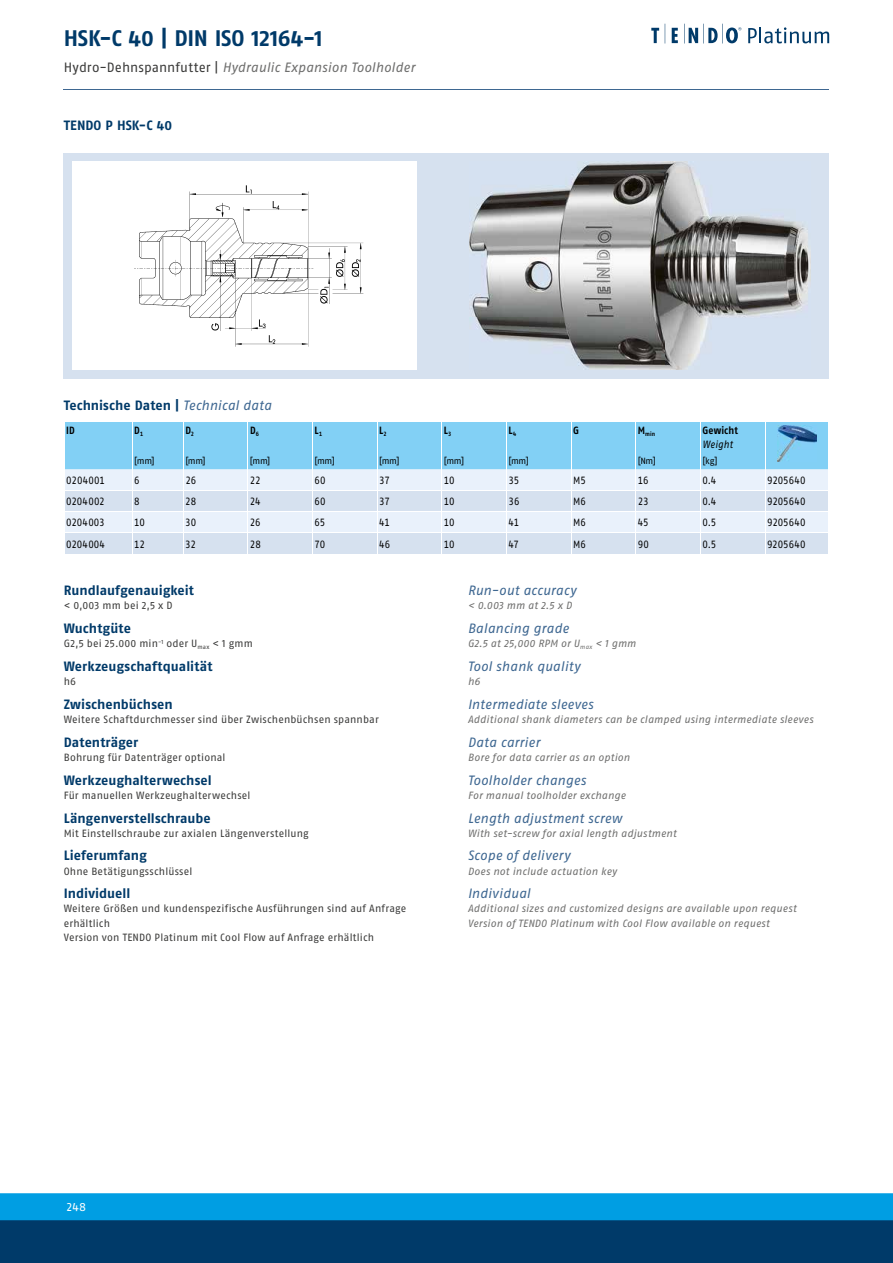
<style>
.page{position:relative;width:893px;height:1263px;background:#fff}
.page>*{position:absolute;margin:0;border:0;box-sizing:border-box;transform-origin:0 0}
.t1{font:700 22.5px "SCHUNK Fago Pro";letter-spacing:-.01em;color:#003a69}
.t2{font:700 13.5px "SCHUNK Fago Pro";letter-spacing:.005em;color:#003a69}
.t3{font:italic 13.5px "SCHUNK Fago Pro";letter-spacing:.005em;color:#3e6791}
.t4{font:italic 13.5px "SCHUNK Fago Pro";letter-spacing:.005em;color:#6f6f6e}
.t5{font:12px "SCHUNK Fago Pro";color:#fff}
.t6{font:10.5px/14.2px "SCHUNK Fago Pro";letter-spacing:.015em;color:#3b3b3a}
.t7{font:italic 10.5px/14.2px "SCHUNK Fago Pro";letter-spacing:.015em;color:#6f6f6e}
.t8{font:10.5px "SCHUNK Fago Pro";letter-spacing:-.005em;color:#000;scale:.9 1}
.t9{font:700 10.5px "SCHUNK Fago Pro";letter-spacing:.015em;color:#000;scale:.9 1}
.t10{font:10.5px "SCHUNK Fago Pro";letter-spacing:.02em;color:#000;scale:.9 1}
.t11{font:italic 10.5px "SCHUNK Fago Pro";letter-spacing:.015em;color:#000;scale:.9 1}
.t12{font:9px "SCHUNK Fago Pro";letter-spacing:-.035em;color:#000}
.t13{font:700 6.15px "SCHUNK Fago Pro";color:#000;scale:.9 1}
.s1{font-style:normal;color:#3b3b3a}
.s2{font-weight:400;font-style:italic;color:#3e6791}
</style>
<div class="page">
<div style="left:0;top:1202px;width:893px;height:61px;background:#003a69"></div>
<div style="left:0;top:1193px;width:893px;height:27px;background:#009ee3"></div>
<svg style="left:665px;top:24px;width:1px;height:19px"></svg>
<svg style="left:651px;top:28px;width:8px;height:15px"></svg>
<svg style="left:672px;top:28px;width:6px;height:15px"></svg>
<svg style="left:684px;top:24px;width:57px;height:19px"></svg>
<svg style="left:748px;top:27px;width:81px;height:16px"></svg>
<hr style="left:64px;top:89px;width:765px;height:1px;background:#3e6791">
<div style="left:64px;top:153px;width:765px;height:225px;background:#d6e1ef"></div>
<div style="left:72px;top:162px;width:345px;height:208px;background:#fff"></div>
<img style="left:134px;top:185px;width:230px;height:162px">
<img style="left:470px;top:162px;width:340px;height:208px">
<svg style="left:65px;top:422px;width:763px;height:132px;background:#c0e1f5"></svg>
<img style="left:777px;top:426px;width:39px;height:36px">
<h1 class="t1" style="left:64px;top:24px;width:260px">HSK-C 40 | DIN ISO 12164-1</h1>
<p class="t4" style="left:64px;top:60px;width:353px"><span class="s1">Hydro-Dehnspannfutter |</span> Hydraulic Expansion Toolholder</p>
<p class="t2" style="left:64px;top:117px;width:110px">TENDO P HSK-C 40</p>
<p class="t2" style="left:64px;top:398px;width:209px">Technische Daten | <span class="s2">Technical data</span></p>
<p class="t9" style="left:66px;top:424px;width:11px">ID</p>
<p class="t9" style="left:134px;top:424px;width:11px">D <sub>1</sub></p>
<p class="t9" style="left:185px;top:424px;width:11px">D <sub>2</sub></p>
<p class="t9" style="left:250px;top:424px;width:11px">D <sub>6</sub></p>
<p class="t9" style="left:315px;top:424px;width:10px">L <sub>1</sub></p>
<p class="t9" style="left:379px;top:424px;width:10px">L <sub>2</sub></p>
<p class="t9" style="left:444px;top:424px;width:10px">L <sub>3</sub></p>
<p class="t9" style="left:509px;top:424px;width:10px">L <sub>4</sub></p>
<p class="t9" style="left:573px;top:424px;width:8px">G</p>
<p class="t13" style="left:638px;top:430px;width:21px"><sup>M</sup> min</p>
<p class="t9" style="left:702px;top:424px;width:41px">Gewicht</p>
<p class="t11" style="left:702px;top:438px;width:35px">Weight</p>
<p class="t12" style="left:134px;top:455px;width:22px">[mm]</p>
<p class="t12" style="left:185px;top:455px;width:22px">[mm]</p>
<p class="t12" style="left:250px;top:455px;width:22px">[mm]</p>
<p class="t12" style="left:315px;top:455px;width:22px">[mm]</p>
<p class="t12" style="left:379px;top:455px;width:22px">[mm]</p>
<p class="t12" style="left:444px;top:455px;width:22px">[mm]</p>
<p class="t12" style="left:509px;top:455px;width:22px">[mm]</p>
<p class="t12" style="left:638px;top:455px;width:20px">[Nm]</p>
<p class="t12" style="left:702px;top:455px;width:17px">[kg]</p>
<p class="t8" style="left:66px;top:474px;width:45px">0204001</p>
<p class="t8" style="left:134px;top:474px;width:8px">6</p>
<p class="t8" style="left:185px;top:474px;width:14px">26</p>
<p class="t8" style="left:250px;top:474px;width:13px">22</p>
<p class="t8" style="left:315px;top:474px;width:14px">60</p>
<p class="t8" style="left:379px;top:474px;width:13px">37</p>
<p class="t8" style="left:444px;top:474px;width:14px">10</p>
<p class="t8" style="left:509px;top:474px;width:13px">35</p>
<p class="t8" style="left:573px;top:474px;width:16px">M5</p>
<p class="t8" style="left:638px;top:474px;width:14px">16</p>
<p class="t8" style="left:702px;top:474px;width:17px">0.4</p>
<p class="t8" style="left:767px;top:474px;width:44px">9205640</p>
<p class="t8" style="left:66px;top:495px;width:44px">0204002</p>
<p class="t8" style="left:134px;top:495px;width:8px">8</p>
<p class="t8" style="left:185px;top:495px;width:14px">28</p>
<p class="t8" style="left:250px;top:495px;width:14px">24</p>
<p class="t8" style="left:315px;top:495px;width:14px">60</p>
<p class="t8" style="left:379px;top:495px;width:13px">37</p>
<p class="t8" style="left:444px;top:495px;width:14px">10</p>
<p class="t8" style="left:508px;top:495px;width:14px">36</p>
<p class="t8" style="left:573px;top:495px;width:16px">M6</p>
<p class="t8" style="left:638px;top:495px;width:13px">23</p>
<p class="t8" style="left:702px;top:495px;width:17px">0.4</p>
<p class="t8" style="left:767px;top:495px;width:44px">9205640</p>
<p class="t8" style="left:66px;top:516px;width:44px">0204003</p>
<p class="t8" style="left:134px;top:516px;width:14px">10</p>
<p class="t8" style="left:185px;top:516px;width:14px">30</p>
<p class="t8" style="left:250px;top:516px;width:14px">26</p>
<p class="t8" style="left:315px;top:516px;width:14px">65</p>
<p class="t8" style="left:379px;top:516px;width:13px">41</p>
<p class="t8" style="left:444px;top:516px;width:14px">10</p>
<p class="t8" style="left:508px;top:516px;width:13px">41</p>
<p class="t8" style="left:573px;top:516px;width:16px">M6</p>
<p class="t8" style="left:638px;top:516px;width:13px">45</p>
<p class="t8" style="left:702px;top:516px;width:17px">0.5</p>
<p class="t8" style="left:767px;top:516px;width:44px">9205640</p>
<p class="t10" style="left:66px;top:538px;width:45px">0204004</p>
<p class="t8" style="left:134px;top:538px;width:14px">12</p>
<p class="t8" style="left:185px;top:538px;width:13px">32</p>
<p class="t8" style="left:250px;top:538px;width:14px">28</p>
<p class="t8" style="left:315px;top:538px;width:14px">70</p>
<p class="t8" style="left:379px;top:538px;width:14px">46</p>
<p class="t8" style="left:444px;top:538px;width:14px">10</p>
<p class="t8" style="left:508px;top:538px;width:13px">47</p>
<p class="t8" style="left:573px;top:538px;width:16px">M6</p>
<p class="t8" style="left:638px;top:538px;width:14px">90</p>
<p class="t8" style="left:702px;top:538px;width:17px">0.5</p>
<p class="t8" style="left:767px;top:538px;width:44px">9205640</p>
<p class="t2" style="left:64px;top:582px;width:132px">Rundlaufgenauigkeit</p>
<p class="t6" style="left:64px;top:599px;width:111px">&lt; 0,003 mm bei 2,5 x D</p>
<p class="t2" style="left:64px;top:620px;width:69px">Wuchtgüte</p>
<p class="t6" style="left:64px;top:637px;width:190px">G2,5 bei 25.000 min <sup>-1</sup> oder U <sub>max</sub> &lt; 1 gmm</p>
<p class="t2" style="left:64px;top:658px;width:150px">Werkzeugschaftqualität</p>
<p class="t6" style="left:64px;top:675px;width:14px">h6</p>
<p class="t2" style="left:64px;top:696px;width:110px">Zwischenbüchsen</p>
<p class="t6" style="left:64px;top:712px;width:316px">Weitere Schaftdurchmesser sind über Zwischenbüchsen spannbar</p>
<p class="t2" style="left:64px;top:734px;width:76px">Datenträger</p>
<p class="t6" style="left:64px;top:750px;width:163px">Bohrung für Datenträger optional</p>
<p class="t2" style="left:64px;top:772px;width:149px">Werkzeughalterwechsel</p>
<p class="t6" style="left:64px;top:788px;width:188px">Für manuellen Werkzeughalterwechsel</p>
<p class="t2" style="left:64px;top:810px;width:148px">Längenverstellschraube</p>
<p class="t6" style="left:64px;top:826px;width:246px">Mit Einstellschraube zur axialen Längenverstellung</p>
<p class="t2" style="left:64px;top:847px;width:85px">Lieferumfang</p>
<p class="t6" style="left:64px;top:864px;width:130px">Ohne Betätigungsschlüssel</p>
<p class="t2" style="left:64px;top:885px;width:68px">Individuell</p>
<p class="t6" style="left:64px;top:902px;width:344px">Weitere Größen und kundenspezifische Ausführungen sind auf Anfrage erhältlich<br>Version von TENDO Platinum mit Cool Flow auf Anfrage erhältlich</p>
<p class="t3" style="left:468px;top:582px;width:110px">Run-out accuracy</p>
<p class="t7" style="left:468px;top:599px;width:106px">&lt; 0.003 mm at 2.5 x D</p>
<p class="t3" style="left:468px;top:620px;width:103px">Balancing grade</p>
<p class="t7" style="left:468px;top:637px;width:170px">G2.5 at 25,000 RPM or U <sub>max</sub> &lt; 1 gmm</p>
<p class="t3" style="left:468px;top:658px;width:114px">Tool shank quality</p>
<p class="t7" style="left:468px;top:675px;width:14px">h6</p>
<p class="t3" style="left:468px;top:696px;width:127px">Intermediate sleeves</p>
<p class="t7" style="left:468px;top:712px;width:347px">Additional shank diameters can be clamped using intermediate sleeves</p>
<p class="t3" style="left:468px;top:734px;width:74px">Data carrier</p>
<p class="t7" style="left:468px;top:750px;width:164px">Bore for data carrier as an option</p>
<p class="t3" style="left:468px;top:772px;width:120px">Toolholder changes</p>
<p class="t7" style="left:468px;top:788px;width:159px">For manual toolholder exchange</p>
<p class="t3" style="left:468px;top:810px;width:156px">Length adjustment screw</p>
<p class="t7" style="left:468px;top:826px;width:210px">With set-screw for axial length adjustment</p>
<p class="t3" style="left:468px;top:847px;width:104px">Scope of delivery</p>
<p class="t7" style="left:468px;top:864px;width:151px">Does not include actuation key</p>
<p class="t3" style="left:468px;top:885px;width:64px">Individual</p>
<p class="t7" style="left:468px;top:902px;width:330px">Additional sizes and customized designs are available upon request<br>Version of TENDO Platinum with Cool Flow available on request</p>
<p class="t5" style="left:67px;top:1199px;width:21px">248</p>
</div>
